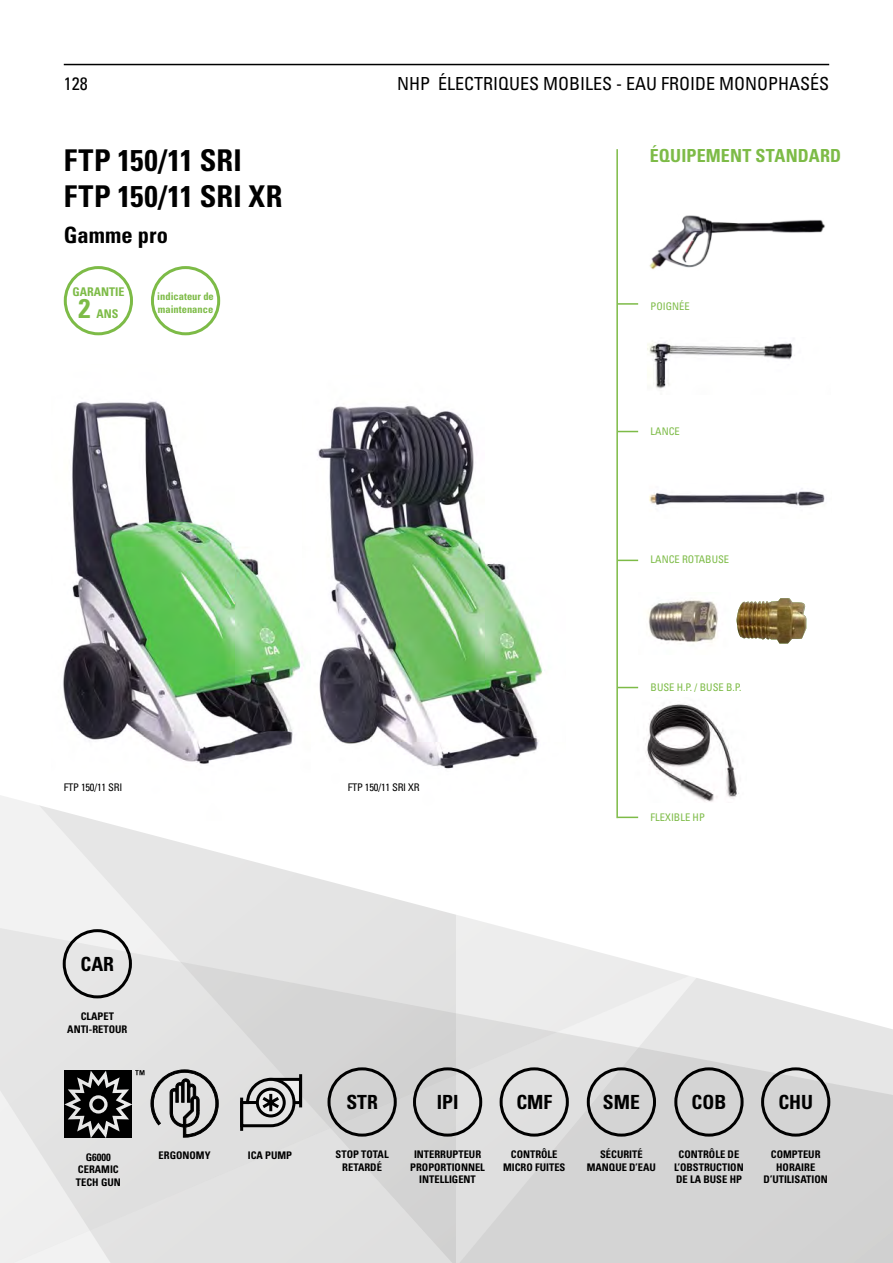
<style>
.page{position:relative;width:893px;height:1263px;background:#fff}
.page>*{position:absolute;margin:0;border:0;box-sizing:border-box;transform-origin:0 0}
.t1{font:700 condensed 30px/36px "Univers LT Std";letter-spacing:.005em;color:#000}
.t2{font:700 condensed 27px "Univers LT Std";color:#7dbb47}
.t3{font:700 condensed 22.5px "Univers LT Std";letter-spacing:.005em;color:#000}
.t4{font:700 condensed 19.5px "Univers LT Std";color:#000}
.t5{font:condensed 18px "Univers LT Std";color:#000}
.t6{font:700 condensed 18px "Univers LT Std";letter-spacing:.005em;color:#7dbb47}
.t7{font:700 condensed 12px "Univers LT Std";color:#7dbb47}
.t8{font:700 condensed 10.5px/12.6px "Univers LT Std";color:#000;text-align:center}
.t9{font:condensed 10.5px "Univers LT Std";color:#7dbb47}
.t10{font:condensed 10.5px "Univers LT Std";letter-spacing:-.02em;color:#000}
.t11{font:700 condensed 10.5px/12.6px "Univers LT Std";color:#7dbb47}
</style>
<div class="page">
<hr style="left:64px;top:64px;width:765px;height:1px;background:#000">
<svg style="left:0;top:820px;width:456px;height:443px"></svg>
<svg style="left:456px;top:816px;width:437px;height:447px"></svg>
<img style="left:52px;top:401px;width:249px;height:419px">
<hr style="left:616px;top:149px;width:2px;height:669px;background:#7dbb47">
<img style="left:302px;top:404px;width:264px;height:429px">
<img style="left:649px;top:488px;width:176px;height:18px">
<img style="left:649px;top:215px;width:176px;height:55px">
<img style="left:647px;top:341px;width:146px;height:48px">
<img style="left:647px;top:600px;width:71px;height:43px">
<img style="left:646px;top:704px;width:93px;height:98px">
<img style="left:737px;top:598px;width:70px;height:45px">
<svg style="left:618px;top:817px;width:20px;height:1px"></svg>
<svg style="left:618px;top:431px;width:20px;height:1px"></svg>
<svg style="left:618px;top:560px;width:20px;height:1px"></svg>
<svg style="left:618px;top:687px;width:20px;height:1px"></svg>
<hr style="left:618px;top:303px;width:20px;height:2px;background:#7dbb47">
<svg style="left:60px;top:1067px;width:84px;height:75px;background:#646464"></svg>
<div style="left:89px;top:1095px;width:19px;height:18px;border:3px solid #fff;border-radius:50%"></div>
<div style="left:271px;top:1079px;width:29px;height:23px;background:#ededed"></div>
<div style="left:269px;top:1078px;width:33px;height:26px;border:3px solid #000"></div>
<hr style="left:299px;top:1074px;width:3px;height:33px;background:#000">
<svg style="left:239px;top:1076px;width:58px;height:58px;background:#9f9f9f"></svg>
<svg style="left:150px;top:1069px;width:69px;height:69px;background:#a2a2a2"></svg>
<div style="left:413px;top:1067px;width:69px;height:69px;border:3px solid #000;border-radius:50%"></div>
<div style="left:674px;top:1067px;width:70px;height:69px;border:3px solid #000;border-radius:50%"></div>
<div style="left:500px;top:1067px;width:69px;height:69px;border:3px solid #000;border-radius:50%"></div>
<div style="left:761px;top:1067px;width:69px;height:69px;border:3px solid #000;border-radius:50%"></div>
<div style="left:328px;top:1067px;width:69px;height:69px;border:3px solid #000;border-radius:50%"></div>
<div style="left:587px;top:1067px;width:69px;height:69px;border:3px solid #000;border-radius:50%"></div>
<div style="left:63px;top:929px;width:69px;height:69px;border:3px solid #000;border-radius:50%"></div>
<div style="left:64px;top:266px;width:69px;height:69px;border:3px solid #7dbb47;border-radius:50%"></div>
<div style="left:151px;top:266px;width:69px;height:69px;border:3px solid #7dbb47;border-radius:50%"></div>
<h3 class="t5" style="left:64px;top:72px;width:25px">128</h3>
<h1 class="t1" style="left:64px;top:142px;width:220px">FTP 150/11 SRI<br>FTP 150/11 SRI XR</h1>
<h3 class="t3" style="left:64px;top:221px;width:106px">Gamme pro</h3>
<p class="t7" style="left:72px;top:284px;width:54px">GARANTIE</p>
<h2 class="t2" style="left:78px;top:292px;width:13px">2</h2>
<p class="t7" style="left:96px;top:307px;width:24px">ANS</p>
<p class="t11" style="left:157px;top:290px;width:58px">indicateur de maintenance</p>
<h3 class="t5" style="left:397px;top:72px;width:433px">NHP ÉLECTRIQUES MOBILES - EAU FROIDE MONOPHASÉS</h3>
<h3 class="t6" style="left:650px;top:145px;width:193px">ÉQUIPEMENT STANDARD</h3>
<p class="t9" style="left:651px;top:300px;width:41px">POIGNÉE</p>
<p class="t9" style="left:651px;top:425px;width:31px">LANCE</p>
<p class="t9" style="left:651px;top:553px;width:80px">LANCE ROTABUSE</p>
<p class="t9" style="left:651px;top:681px;width:92px">BUSE H.P. / BUSE B.P.</p>
<p class="t10" style="left:64px;top:781px;width:60px">FTP 150/11 SRI</p>
<p class="t10" style="left:348px;top:781px;width:73px">FTP 150/11 SRI XR</p>
<p class="t9" style="left:651px;top:811px;width:56px">FLEXIBLE HP</p>
<h3 class="t4" style="left:81px;top:952px;width:35px">CAR</h3>
<p class="t8" style="left:67px;top:1010px;width:62px">CLAPET<br>ANTI-RETOUR</p>
<p class="t8" style="left:76px;top:1150px;width:46px">G6000<br>CERAMIC<br>TECH GUN</p>
<p class="t8" style="left:159px;top:1149px;width:53px">ERGONOMY</p>
<p class="t8" style="left:248px;top:1149px;width:46px">ICA PUMP</p>
<h3 class="t4" style="left:346px;top:1090px;width:33px">STR</h3>
<p class="t8" style="left:336px;top:1148px;width:55px">STOP TOTAL<br>RETARDÉ</p>
<h3 class="t4" style="left:437px;top:1090px;width:23px">IPI</h3>
<p class="t8" style="left:410px;top:1148px;width:76px">INTERRUPTEUR<br>PROPORTIONNEL<br>INTELLIGENT</p>
<h3 class="t4" style="left:516px;top:1090px;width:37px">CMF</h3>
<p class="t8" style="left:503px;top:1148px;width:64px">CONTRÔLE<br>MICRO FUITES</p>
<h3 class="t4" style="left:603px;top:1090px;width:38px">SME</h3>
<p class="t8" style="left:587px;top:1148px;width:71px">SÉCURITÉ<br>MANQUE D’EAU</p>
<h3 class="t4" style="left:692px;top:1090px;width:36px">COB</h3>
<p class="t8" style="left:674px;top:1148px;width:71px">CONTRÔLE DE<br>L’OBSTRUCTION<br>DE LA BUSE HP</p>
<h3 class="t4" style="left:778px;top:1090px;width:36px">CHU</h3>
<p class="t8" style="left:764px;top:1148px;width:66px">COMPTEUR<br>HORAIRE<br>D’UTILISATION</p>
</div>
